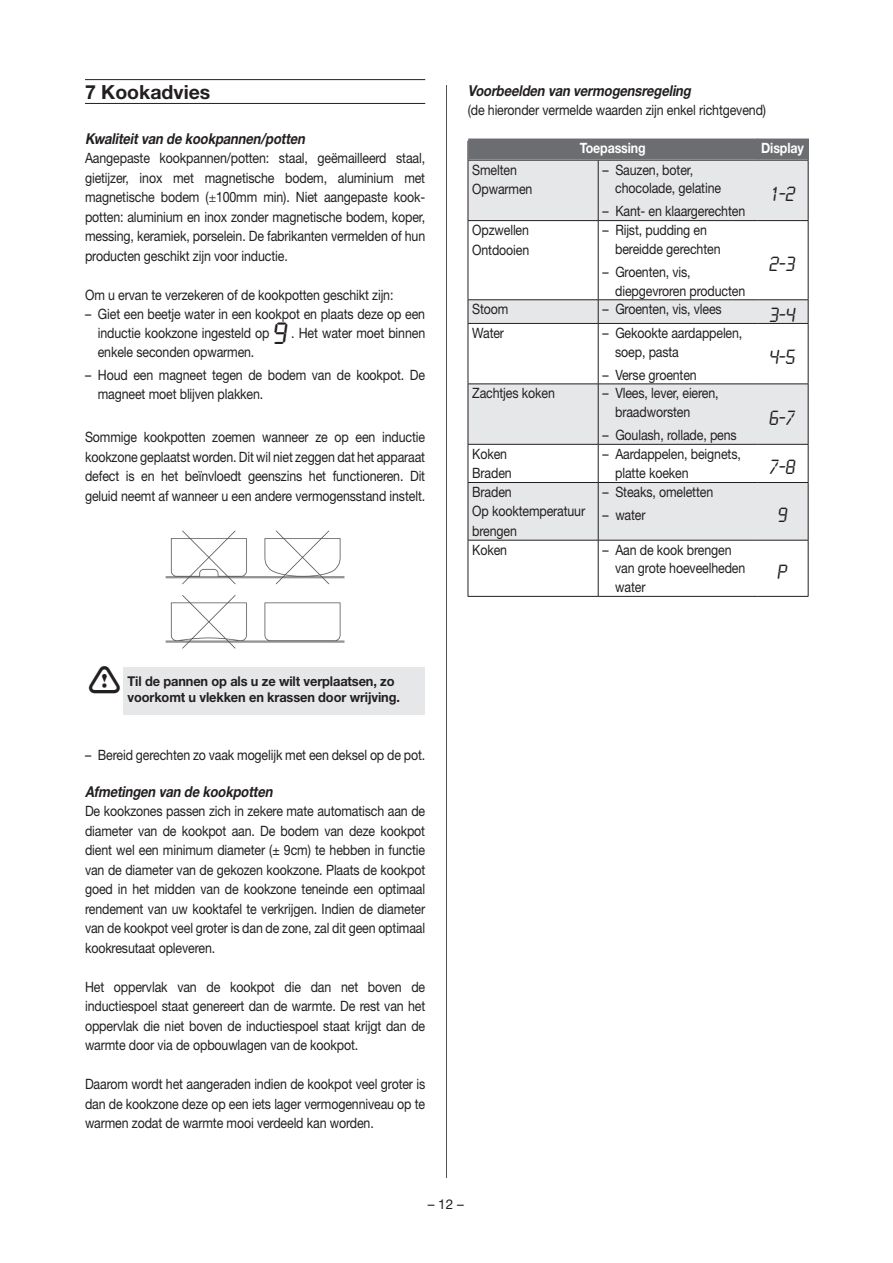
<style>
.page{position:relative;width:893px;height:1263px;background:#fff}
.page>*{position:absolute;margin:0;border:0;box-sizing:border-box;transform-origin:0 0}
.t1{font:700 19.5px "Helvetica Neue LT Std";color:#231f20}
.t2{font:18px "LCD Normal";color:#231f20}
.t3{font:italic 700 15px "Helvetica Neue LTW1 G";color:#231f20;scale:.87 1}
.t4{font:14.25px/19.5px "Helvetica Neue LT Std";letter-spacing:-.01em;color:#231f20;scale:.87 1}
.t5{font:700 14.25px "Helvetica Neue LT Std";letter-spacing:-.01em;color:#fff;scale:.87 1}
.t6{font:700 13.5px/16.5px "Helvetica Neue LT Std";letter-spacing:-.01em;color:#231f20;scale:.95 1}
.t7{font:13.5px "Helvetica Neue LT Std";color:#231f20}
.s1{font-weight:300}
.s2{font-family:"LCD Normal";font-size:27px}
</style>
<div class="page">
<hr style="left:446px;top:85px;width:1px;height:1093px;background:#231f20">
<hr style="left:85px;top:79px;width:340px;height:1px;background:#231f20">
<hr style="left:85px;top:103px;width:340px;height:1px;background:#231f20">
<div style="left:123px;top:668px;width:302px;height:47px;background:#e6e7e9"></div>
<img style="left:165px;top:530px;width:180px;height:119px">
<div style="left:469px;top:161px;width:339px;height:59px;background:#e6e7e9"></div>
<svg style="left:469px;top:221px;width:339px;height:375px"></svg>
<hr style="left:468px;top:160px;width:130px;height:1px;background:#231f20">
<hr style="left:468px;top:160px;width:1px;height:60px;background:#231f20">
<hr style="left:598px;top:160px;width:159px;height:1px;background:#231f20">
<hr style="left:598px;top:160px;width:1px;height:60px;background:#231f20">
<hr style="left:757px;top:160px;width:51px;height:1px;background:#231f20">
<hr style="left:808px;top:160px;width:1px;height:60px;background:#231f20">
<hr style="left:468px;top:220px;width:130px;height:1px;background:#231f20">
<hr style="left:468px;top:221px;width:1px;height:79px;background:#231f20">
<hr style="left:598px;top:220px;width:159px;height:1px;background:#231f20">
<hr style="left:598px;top:221px;width:1px;height:79px;background:#231f20">
<hr style="left:757px;top:220px;width:51px;height:1px;background:#231f20">
<hr style="left:808px;top:221px;width:1px;height:79px;background:#231f20">
<hr style="left:468px;top:299px;width:130px;height:1px;background:#231f20">
<svg style="left:468px;top:300px;width:1px;height:23px"></svg>
<hr style="left:598px;top:299px;width:159px;height:1px;background:#231f20">
<svg style="left:598px;top:300px;width:1px;height:23px"></svg>
<hr style="left:757px;top:299px;width:51px;height:1px;background:#231f20">
<svg style="left:808px;top:300px;width:1px;height:23px"></svg>
<hr style="left:468px;top:323px;width:130px;height:1px;background:#231f20">
<hr style="left:468px;top:324px;width:1px;height:60px;background:#231f20">
<hr style="left:598px;top:323px;width:159px;height:1px;background:#231f20">
<hr style="left:598px;top:324px;width:1px;height:60px;background:#231f20">
<hr style="left:757px;top:323px;width:51px;height:1px;background:#231f20">
<hr style="left:808px;top:324px;width:1px;height:60px;background:#231f20">
<hr style="left:468px;top:384px;width:130px;height:1px;background:#231f20">
<hr style="left:468px;top:384px;width:1px;height:60px;background:#231f20">
<hr style="left:598px;top:384px;width:159px;height:1px;background:#231f20">
<hr style="left:598px;top:384px;width:1px;height:60px;background:#231f20">
<hr style="left:757px;top:384px;width:51px;height:1px;background:#231f20">
<hr style="left:808px;top:384px;width:1px;height:60px;background:#231f20">
<hr style="left:468px;top:444px;width:130px;height:1px;background:#231f20">
<hr style="left:468px;top:444px;width:1px;height:38px;background:#231f20">
<hr style="left:598px;top:444px;width:159px;height:1px;background:#231f20">
<hr style="left:598px;top:444px;width:1px;height:38px;background:#231f20">
<hr style="left:757px;top:444px;width:51px;height:1px;background:#231f20">
<hr style="left:808px;top:444px;width:1px;height:38px;background:#231f20">
<hr style="left:468px;top:482px;width:130px;height:1px;background:#231f20">
<hr style="left:468px;top:483px;width:1px;height:57px;background:#231f20">
<hr style="left:598px;top:482px;width:159px;height:1px;background:#231f20">
<hr style="left:598px;top:483px;width:1px;height:57px;background:#231f20">
<hr style="left:757px;top:482px;width:51px;height:1px;background:#231f20">
<hr style="left:808px;top:483px;width:1px;height:57px;background:#231f20">
<hr style="left:468px;top:540px;width:130px;height:1px;background:#231f20">
<hr style="left:468px;top:540px;width:1px;height:56px;background:#231f20">
<hr style="left:598px;top:540px;width:159px;height:1px;background:#231f20">
<hr style="left:598px;top:540px;width:1px;height:56px;background:#231f20">
<hr style="left:757px;top:540px;width:51px;height:1px;background:#231f20">
<hr style="left:808px;top:540px;width:1px;height:56px;background:#231f20">
<hr style="left:468px;top:596px;width:130px;height:1px;background:#231f20">
<hr style="left:598px;top:596px;width:159px;height:1px;background:#231f20">
<hr style="left:757px;top:596px;width:51px;height:1px;background:#231f20">
<div style="left:468px;top:139px;width:290px;height:21px;background:#6c6d70"></div>
<div style="left:757px;top:139px;width:52px;height:21px;background:#6c6d70"></div>
<h1 class="t1" style="left:85px;top:80px;width:127px">7 Kookadvies</h1>
<p class="t3" style="left:85px;top:129px;width:258px">Kwaliteitvan de kookpannen/potten</p>
<p class="t4" style="left:85px;top:148px;width:392px;text-align:justify">Aangepaste kookpannen/potten: staal, geëmailleerd staal, gietijzer, inox met magnetische bodem, aluminium met magnetische bodem (<span class="s1">±</span>100mm min). Niet aangepaste kook&shy;potten: aluminium en inox zonder magnetische bodem, koper, messing, keramiek, porselein. De fabrikanten vermelden of hun producten geschikt zijn voor inductie.</p>
<p class="t4" style="left:85px;top:285px;width:356px">Om u ervan te verzekeren of de kookpotten geschikt zijn:</p>
<p class="t4" style="left:98px;top:304px;width:378px;text-align:justify;text-indent:-13px">– Giet een beetje water in een kookpot en plaats deze op een inductie kookzone ingesteld op <span class="s2">9</span> . Het water moet binnen enkele seconden opwarmen.</p>
<p class="t4" style="left:98px;top:365px;width:378px;line-height:18.8px;text-indent:-13px">– Houd een magneet tegen de bodem van de kookpot. De magneet moet blijven plakken.</p>
<p class="t4" style="left:85px;top:427px;width:392px;text-align:justify">Sommige kookpotten zoemen wanneer ze op een inductie kookzone geplaatst worden. Dit wil niet zeggen dat het apparaat defect is en het beïnvloedt geenszins het functioneren. Dit geluid neemt af wanneer u een andere vermogensstand instelt.</p>
<p class="t6" style="left:128px;top:672px;width:288px">Til de pannen op als u ze wilt verplaatsen, zo voorkomt u vlekken en krassen door wrijving.</p>
<p class="t4" style="left:85px;top:745px;width:393px">– Bereid gerechten zo vaak mogelijk met een deksel op de pot.</p>
<p class="t3" style="left:85px;top:782px;width:221px">Afmetingen van de kookpotten</p>
<p class="t4" style="left:85px;top:801px;width:393px;text-align:justify">De kookzones passen zich in zekere mate automatisch aan de diameter van de kookpot aan. De bodem van deze kookpot dient wel een minimum diameter (± 9cm) te hebben in functie van de diameter van de gekozen kookzone. Plaats de kookpot goed in het midden van de kookzone teneinde een optimaal rendement van uw kooktafel te verkrijgen. Indien de diameter van de kookpot veel groter is dan de zone, zal dit geen optimaal kookresutaat opleveren.</p>
<p class="t4" style="left:85px;top:976px;width:393px;text-align:justify">Het oppervlak van de kookpot die dan net boven de inductiespoel staat genereert dan de warmte. De rest van het oppervlak die niet boven de inductiespoel staat krijgt dan de warmte door via de opbouwlagen van de kookpot.</p>
<p class="t4" style="left:85px;top:1074px;width:393px;text-align:justify">Daarom wordt het aangeraden indien de kookpot veel groter is dan de kookzone deze op een iets lager vermogenniveau op te warmen zodat de warmte mooi verdeeld kan worden.</p>
<p class="t3" style="left:468px;top:81px;width:262px">Voorbeelden van vermogensregeling</p>
<p class="t4" style="left:468px;top:100px;width:344px">(de hieronder vermelde waarden zijn enkel richtgevend)</p>
<p class="t5" style="left:580px;top:140px;width:77px">Toepassing</p>
<p class="t5" style="left:761px;top:140px;width:50px">Display</p>
<p class="t4" style="left:472px;top:160px;width:71px">Smelten<br>Opwarmen</p>
<p class="t4" style="left:615px;top:160px;width:123px;line-height:18.8px;text-indent:-13px">– Sauzen, boter, chocolade, gelatine</p>
<p class="t4" style="left:602px;top:201px;width:166px">– Kant- en klaargerechten</p>
<p class="t2" style="left:770px;top:184px;width:27px">1‐2</p>
<p class="t4" style="left:472px;top:220px;width:67px">Opzwellen<br>Ontdooien</p>
<p class="t4" style="left:615px;top:220px;width:123px;line-height:18.8px;text-indent:-13px">– Rijst, pudding en bereidde gerechten</p>
<p class="t4" style="left:615px;top:262px;width:151px;line-height:18.8px;text-indent:-13px">– Groenten, vis, diepgevroren producten</p>
<p class="t2" style="left:770px;top:254px;width:27px">2‐3</p>
<p class="t4" style="left:472px;top:299px;width:43px">Stoom</p>
<p class="t4" style="left:602px;top:299px;width:139px">– Groenten, vis, vlees</p>
<p class="t2" style="left:770px;top:305px;width:27px">3‐4</p>
<p class="t4" style="left:472px;top:323px;width:38px">Water</p>
<p class="t4" style="left:615px;top:323px;width:148px;line-height:18.8px;text-indent:-13px">– Gekookte aardappelen, soep, pasta</p>
<p class="t4" style="left:602px;top:365px;width:110px">– Verse groenten</p>
<p class="t2" style="left:770px;top:347px;width:27px">4‐5</p>
<p class="t4" style="left:472px;top:383px;width:97px">Zachtjes koken</p>
<p class="t4" style="left:615px;top:384px;width:120px;line-height:18.8px;text-indent:-13px">– Vlees, lever, eieren, braadworsten</p>
<p class="t4" style="left:602px;top:425px;width:156px">– Goulash, rollade, pens</p>
<p class="t2" style="left:770px;top:408px;width:27px">6‐7</p>
<p class="t4" style="left:472px;top:444px;width:47px">Koken<br>Braden</p>
<p class="t4" style="left:615px;top:444px;width:146px;line-height:18.8px;text-indent:-13px">– Aardappelen, beignets, platte koeken</p>
<p class="t2" style="left:770px;top:457px;width:27px">7‐8</p>
<p class="t4" style="left:472px;top:482px;width:131px">Braden<br>Op kooktemperatuur brengen</p>
<p class="t4" style="left:602px;top:482px;width:129px">– Steaks, omeletten</p>
<p class="t4" style="left:602px;top:505px;width:51px">– water</p>
<p class="t2" style="left:778px;top:505px;width:11px">9</p>
<p class="t4" style="left:472px;top:540px;width:42px">Koken</p>
<p class="t4" style="left:615px;top:540px;width:151px;line-height:18.8px;text-indent:-13px">– Aan de kook brengen van grote hoeveelheden water</p>
<p class="t2" style="left:778px;top:562px;width:11px">P</p>
<p class="t7" style="left:428px;top:1196px;width:38px">– 12 –</p>
</div>
